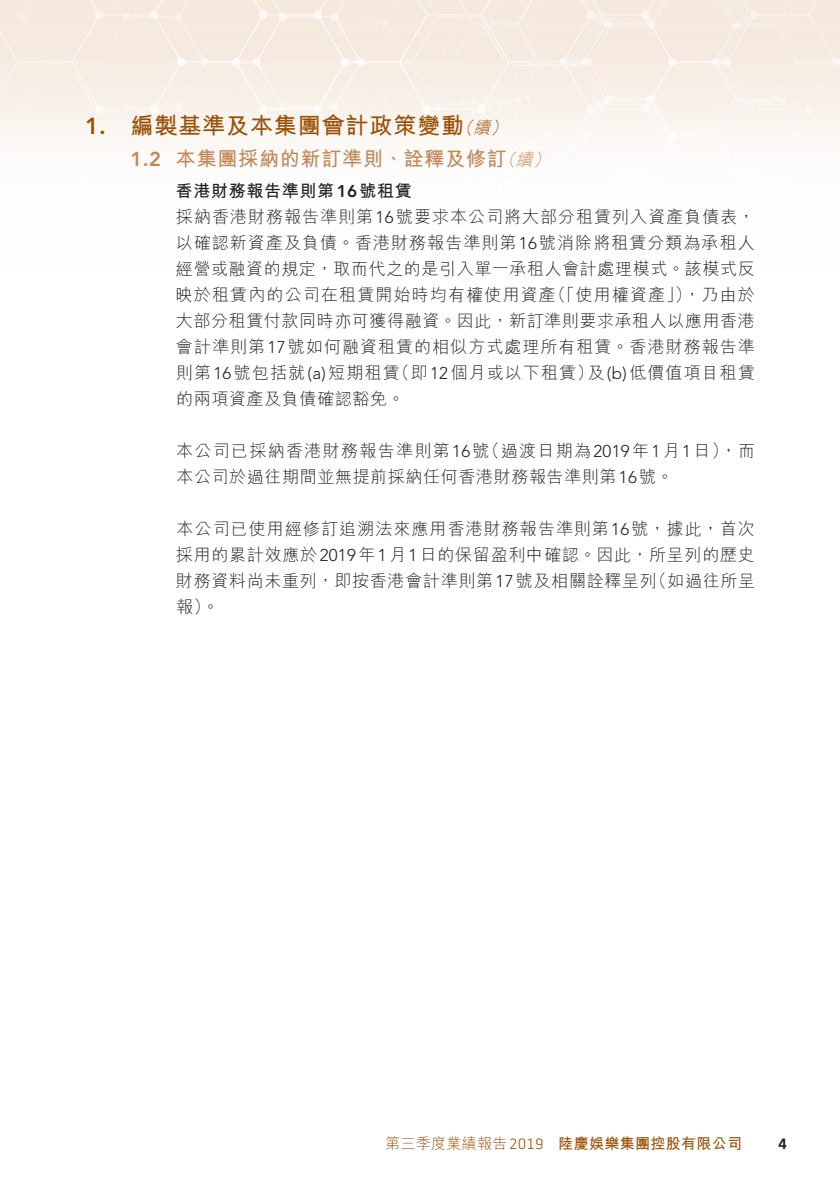
<style>
.page{position:relative;width:840px;height:1191px;background:#fff}
.page>*{position:absolute;margin:0;border:0;box-sizing:border-box;transform-origin:0 0}
.t1{font:700 23px "M Hei HK";letter-spacing:.04em;color:#9a5006}
.t2{font:800 23px "Avenir LT Std";color:#9a5006}
.t3{font:700 20px "M Hei HK";letter-spacing:.04em;color:#c18959}
.t4{font:800 20px "Avenir LT Std";color:#c18959}
.t5{font:300 17px/26px "M Hei HK";letter-spacing:.06em;color:#231f20;text-align:right}
.t6{font:300 17px/26px "M Hei HK";letter-spacing:.035em;color:#231f20}
.t7{font:300 17px/26px "M Hei HK";letter-spacing:.04em;color:#231f20}
.t8{font:700 17px "M Hei HK";letter-spacing:.04em;color:#231f20}
.t9{font:italic 300 17px "M Hei HK";color:#9a5006}
.t10{font:italic 300 17px "M Hei HK";color:#c18959}
.t11{font:700 15px "M Hei HK";letter-spacing:.02em;color:#9a5006}
.t12{font:300 15px "M Hei HK";letter-spacing:.02em;color:#9a5006}
.t13{font:700 15px "Frutiger LT Std";color:#231f20}
.s1{font-family:"Avenir LT Std";font-weight:800}
.s2{font-family:"Avenir LT Std"}
.s3{font-family:"Battersea"}
</style>
<div class="page">
<img style="left:0;top:0;width:839px;height:150px">
<h1 class="t2" style="left:85px;top:112px;width:22px">1.</h1>
<h1 class="t1" style="left:130px;top:109px;width:335px">編製基準及本集團會計政策變動</h1>
<p class="t9" style="left:473px;top:119px;width:22px">續</p>
<p class="t9" style="left:456px;top:119px;width:22px">（</p>
<p class="t9" style="left:490px;top:119px;width:22px">(</p>
<p class="t4" style="left:130px;top:147px;width:32px">1.2</p>
<p class="t3" style="left:176px;top:144px;width:332px">本集團採納的新訂準則、詮釋及修訂</p>
<p class="t10" style="left:515px;top:151px;width:22px">續</p>
<p class="t10" style="left:498px;top:151px;width:22px">（</p>
<p class="t10" style="left:533px;top:151px;width:22px">(</p>
<p class="t8" style="left:176px;top:179px;width:237px">香港財務報告準則第<span class="s1">16</span>號租賃</p>
<p class="t5" style="left:176px;top:204px;width:580px">採納香港財務報告準則第<span class="s2">16</span>號要求本公司將大部分租賃列入資產負債表，</p>
<p class="t5" style="left:176px;top:230px;width:580px">以確認新資產及負債。香港財務報告準則第<span class="s2">16</span>號消除將租賃分類為承租人</p>
<p class="t6" style="left:176px;top:256px;width:580px">經營或融資的規定，取而代之的是引入單一承租人會計處理模式。該模式反</p>
<p class="t5" style="left:683px;top:282px;width:73px">，乃由於</p>
<p class="t5" style="left:549px;top:282px;width:144px">（「使用權資產」）</p>
<p class="t5" style="left:176px;top:282px;width:381px">映於租賃內的公司在租賃開始時均有權使用資產</p>
<p class="t6" style="left:176px;top:308px;width:580px">大部分租賃付款同時亦可獲得融資。因此，新訂準則要求承租人以應用香港</p>
<p class="t5" style="left:176px;top:334px;width:580px">會計準則第<span class="s2">17</span>號如何融資租賃的相似方式處理所有租賃。香港財務報告準</p>
<p class="t5" style="left:587px;top:360px;width:169px">及 <span class="s2">b( )</span>低價值項目租賃</p>
<p class="t5" style="left:393px;top:360px;width:202px">（即<span class="s2">12</span>個月或以下租賃）</p>
<p class="t6" style="left:176px;top:360px;width:230px">則第<span class="s2">16</span>號包括就 <span class="s2">)a(</span> 短期租賃的兩項資產及負債確認豁免。</p>
<p class="t6" style="left:176px;top:438px;width:580px">本公司已採納香港財務報告準則第<span class="s2">16</span> （號 過渡日期為<span class="s2">2019</span>年<span class="s2">1</span>月<span class="s2">1</span>日，）而本公司於過往期間並無提前採納任何香港財務報告準則第<span class="s2">16</span>號。</p>
<p class="t5" style="left:176px;top:516px;width:580px">本公司已使用經修訂追溯法來應用香港財務報告準則第<span class="s2">16</span>號，據此，首次採用的累計效應於<span class="s2">2019</span>年<span class="s2">1</span>月<span class="s2">1</span>日的保留盈利中確認。因此，所呈列的歷史（如過往所呈</p>
<p class="t7" style="left:176px;top:568px;width:482px">財務資料尚未重列，即按香港會計準則第<span class="s2">17</span>號及相關詮釋呈列報。(</p>
<p class="t12" style="left:385px;top:1136px;width:160px">第三季度業績報告<span class="s3">2019</span></p>
<p class="t11" style="left:558px;top:1133px;width:185px">陸慶娛樂集團控股有限公司</p>
<p class="t13" style="left:778px;top:1135px;width:10px">4</p>
</div>
